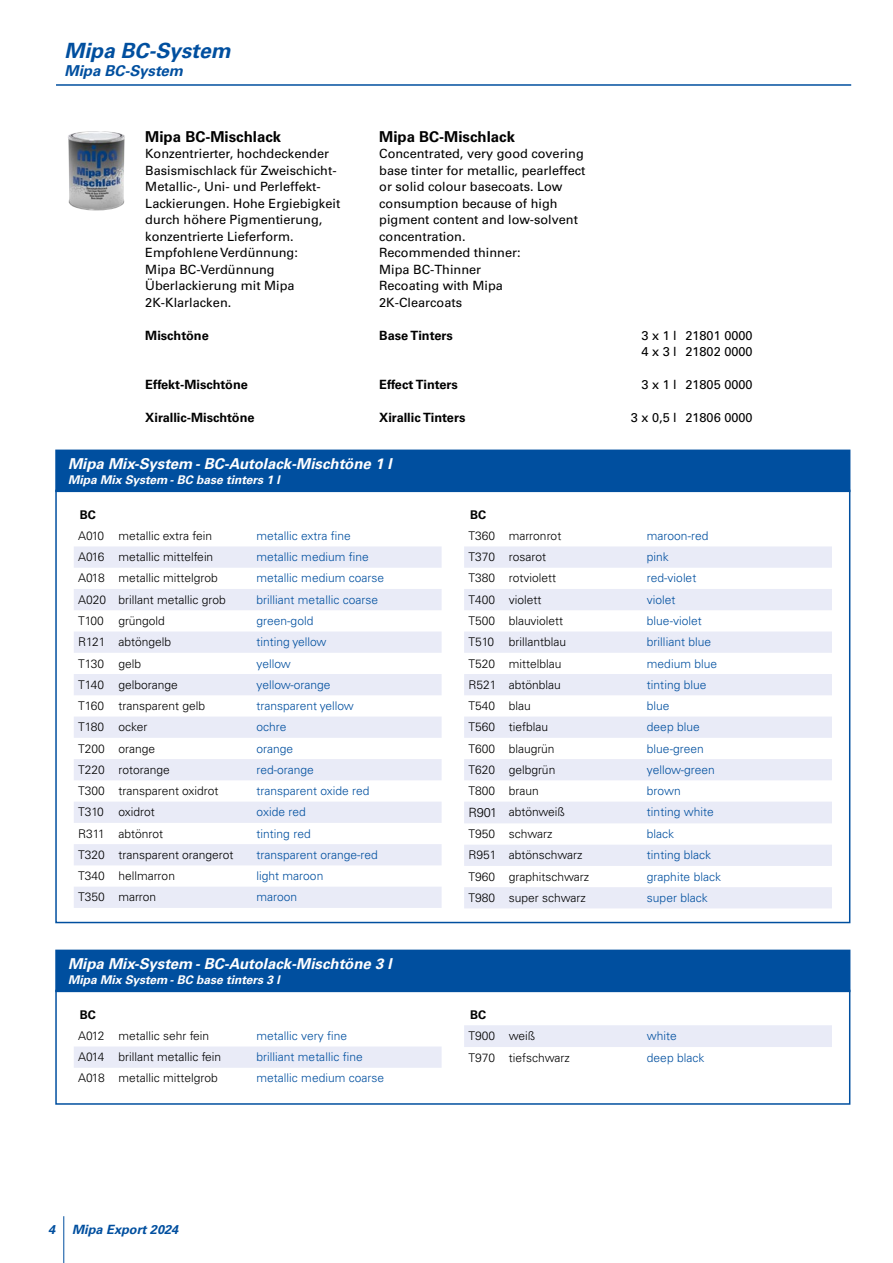
<style>
.page{position:relative;width:893px;height:1263px;background:#fff}
.page>*{position:absolute;margin:0;border:0;box-sizing:border-box;transform-origin:0 0}
.t1{font:italic 700 21px "Univers LT Pro 65";color:#004f9f}
.t2{font:italic 700 15px "Univers LT Pro 65";color:#fff}
.t3{font:700 15px "Univers LT Pro 65";color:#000}
.t4{font:italic 700 15px "Univers LT Pro 65";color:#004f9f}
.t5{font:12.75px/16.5px "Univers LT Pro 55 Roman";color:#000}
.t6{font:700 12.75px "Univers LT Pro 65";color:#000}
.t7{font:italic 700 12.75px "Univers LT Pro 65";color:#004f9f}
.t8{font:300 12px "Univers LT Pro 45";color:#000}
.t9{font:300 12px "Univers LT Pro 45";color:#004f9f}
.t10{font:italic 700 12px "Univers LT Pro 65";color:#fff}
.t11{font:700 12px "Univers LT Pro 65";color:#000}
.s1{font-size:12.75px}
</style>
<div class="page">
<hr style="left:63px;top:1216px;width:1px;height:47px;background:#004f9f">
<hr style="left:56px;top:84px;width:795px;height:2px;background:#004f9f">
<img style="left:68px;top:131px;width:57px;height:80px">
<div style="left:55px;top:450px;width:795px;height:42px;background:#004f9f"></div>
<svg style="left:55px;top:489px;width:796px;height:435px"></svg>
<div style="left:55px;top:950px;width:795px;height:42px;background:#004f9f"></div>
<svg style="left:55px;top:989px;width:796px;height:116px"></svg>
<h1 class="t1" style="left:65px;top:38px;width:168px">Mipa BC-System</h1>
<p class="t4" style="left:65px;top:62px;width:120px">Mipa BC-System</p>
<p class="t3" style="left:145px;top:128px;width:137px">Mipa BC-Mischlack</p>
<p class="t5" style="left:145px;top:146px;width:197px">Konzentrierter, hochdeckender<br>Basismischlack für Zweischicht-<br>Metallic-, Uni- und Perleffekt-<br>Lackierungen. Hohe Ergiebigkeit durch höhere Pigmentierung, konzentrierte Lieferform.<br>Empfohlene Verdünnung:<br>Mipa BC-Verdünnung<br>Überlackierung mit Mipa<br>2K-Klarlacken.</p>
<p class="t6" style="left:145px;top:328px;width:65px">Mischtöne</p>
<p class="t6" style="left:145px;top:377px;width:104px">Effekt-Mischtöne</p>
<p class="t6" style="left:145px;top:410px;width:111px">Xirallic-Mischtöne</p>
<p class="t3" style="left:379px;top:128px;width:137px">Mipa BC-Mischlack</p>
<p class="t5" style="left:379px;top:146px;width:208px">Concentrated, very good covering base tinter for metallic, pearleffect or solid colour basecoats. Low consumption because of high pigment content and low-solvent concentration.<br>Recommended thinner:<br>Mipa BC-Thinner<br>Recoating with Mipa<br>2K-Clearcoats</p>
<p class="t6" style="left:379px;top:328px;width:75px">Base Tinters</p>
<p class="t6" style="left:379px;top:377px;width:80px">Effect Tinters</p>
<p class="t6" style="left:379px;top:410px;width:88px">Xirallic Tinters</p>
<p class="t5" style="left:641px;top:327px;width:37px">3 x 1 l<br>4 x 3 l</p>
<p class="t5" style="left:641px;top:377px;width:37px">3 x 1 l</p>
<p class="t5" style="left:631px;top:410px;width:48px">3 x 0,5 l</p>
<p class="t5" style="left:685px;top:327px;width:69px">21801 0000<br>21802 0000</p>
<p class="t5" style="left:685px;top:377px;width:69px">21805 0000</p>
<p class="t5" style="left:685px;top:410px;width:69px">21806 0000</p>
<p class="t2" style="left:68px;top:455px;width:325px">Mipa Mix-System - BC-Autolack-Mischtöne 1 l</p>
<p class="t10" style="left:68px;top:472px;width:213px">Mipa Mix System - BC base tinters 1 l</p>
<p class="t11" style="left:80px;top:508px;width:18px">BC</p>
<p class="t8" style="left:78px;top:528px;width:136px">A010 metallic extra fein</p>
<p class="t9" style="left:257px;top:528px;width:96px">metallic extra fine</p>
<p class="t8" style="left:78px;top:550px;width:137px">A016 metallic mittelfein</p>
<p class="t9" style="left:257px;top:550px;width:114px">metallic medium fine</p>
<p class="t8" style="left:78px;top:571px;width:141px">A018 metallic mittelgrob</p>
<p class="t9" style="left:257px;top:571px;width:129px">metallic medium coarse</p>
<p class="t8" style="left:78px;top:592px;width:149px">A020 brillant metallic grob</p>
<p class="t9" style="left:257px;top:592px;width:123px">brilliant metallic coarse</p>
<p class="t8" style="left:78px;top:613px;width:88px">T100 grüngold</p>
<p class="t9" style="left:257px;top:613px;width:58px">green-gold</p>
<p class="t8" style="left:78px;top:635px;width:95px">R121 abtöngelb</p>
<p class="t9" style="left:257px;top:635px;width:71px">tinting yellow</p>
<p class="t8" style="left:78px;top:656px;width:65px">T130 gelb</p>
<p class="t9" style="left:257px;top:656px;width:36px">yellow</p>
<p class="t8" style="left:78px;top:677px;width:101px">T140 gelborange</p>
<p class="t9" style="left:257px;top:677px;width:75px">yellow-orange</p>
<p class="t8" style="left:78px;top:698px;width:129px">T160 transparent gelb</p>
<p class="t9" style="left:257px;top:698px;width:99px">transparent yellow</p>
<p class="t8" style="left:78px;top:720px;width:71px">T180 ocker</p>
<p class="t9" style="left:257px;top:720px;width:32px">ochre</p>
<p class="t8" style="left:78px;top:741px;width:79px">T200 orange</p>
<p class="t9" style="left:257px;top:741px;width:38px">orange</p>
<p class="t8" style="left:78px;top:762px;width:93px">T220 rotorange</p>
<p class="t9" style="left:257px;top:762px;width:59px">red-orange</p>
<p class="t8" style="left:78px;top:783px;width:142px">T300 transparent oxidrot</p>
<p class="t9" style="left:257px;top:783px;width:114px">transparent oxide red</p>
<p class="t8" style="left:78px;top:805px;width:78px">T310 oxidrot</p>
<p class="t9" style="left:257px;top:805px;width:51px">oxide red</p>
<p class="t8" style="left:78px;top:826px;width:87px">R311 abtönrot</p>
<p class="t9" style="left:257px;top:826px;width:56px">tinting red</p>
<p class="t8" style="left:78px;top:847px;width:157px">T320 transparent orangerot</p>
<p class="t9" style="left:257px;top:847px;width:123px">transparent orange-red</p>
<p class="t8" style="left:78px;top:869px;width:98px">T340 hellmarron</p>
<p class="t9" style="left:257px;top:869px;width:68px">light maroon</p>
<p class="t8" style="left:78px;top:890px;width:80px">T350 marron</p>
<p class="t9" style="left:257px;top:890px;width:42px">maroon</p>
<p class="t2" style="left:68px;top:955px;width:325px">Mipa Mix-System - BC-Autolack-Mischtöne 3 l</p>
<p class="t10" style="left:68px;top:972px;width:213px">Mipa Mix System - BC base tinters 3 l</p>
<p class="t11" style="left:80px;top:1008px;width:18px">BC</p>
<p class="t8" style="left:78px;top:1028px;width:133px">A012 metallic sehr fein</p>
<p class="t9" style="left:257px;top:1028px;width:92px">metallic very fine</p>
<p class="t8" style="left:78px;top:1050px;width:145px">A014 brillant metallic fein</p>
<p class="t9" style="left:257px;top:1050px;width:108px">brilliant metallic fine</p>
<p class="t8" style="left:78px;top:1071px;width:141px">A018 metallic mittelgrob</p>
<p class="t9" style="left:257px;top:1071px;width:129px">metallic medium coarse</p>
<p class="t7" style="left:48px;top:1222px;width:9px">4</p>
<p class="t7" style="left:72px;top:1222px;width:108px">Mipa Export 2024</p>
<p class="t11" style="left:470px;top:508px;width:18px">BC</p>
<p class="t8" style="left:468px;top:528px;width:94px">T360 marronrot</p>
<p class="t9" style="left:647px;top:528px;width:63px">maroon-red</p>
<p class="t8" style="left:468px;top:550px;width:79px">T370 rosarot</p>
<p class="t9" style="left:647px;top:550px;width:24px">pink</p>
<p class="t8" style="left:468px;top:571px;width:89px">T380 rotviolett</p>
<p class="t9" style="left:647px;top:571px;width:51px">red-violet</p>
<p class="t8" style="left:468px;top:592px;width:75px">T400 violett</p>
<p class="t9" style="left:647px;top:592px;width:30px">violet</p>
<p class="t8" style="left:468px;top:613px;width:96px">T500 blauviolett</p>
<p class="t9" style="left:647px;top:613px;width:56px">blue-violet</p>
<p class="t8" style="left:468px;top:635px;width:99px">T510 brillantblau</p>
<p class="t9" style="left:647px;top:635px;width:66px">brilliant blue</p>
<p class="t8" style="left:468px;top:656px;width:95px">T520 mittelblau</p>
<p class="t9" style="left:647px;top:656px;width:72px">medium blue</p>
<p class="t8" style="left:468px;top:677px;width:94px">R521 abtönblau</p>
<p class="t9" style="left:647px;top:677px;width:61px">tinting blue</p>
<p class="t8" style="left:468px;top:698px;width:64px">T540 blau</p>
<p class="t9" style="left:647px;top:698px;width:24px">blue</p>
<p class="t8" style="left:468px;top:720px;width:81px">T560 tiefblau</p>
<p class="t9" style="left:647px;top:720px;width:54px">deep blue</p>
<p class="t8" style="left:468px;top:741px;width:88px">T600 blaugrün</p>
<p class="t9" style="left:647px;top:741px;width:58px">blue-green</p>
<p class="t8" style="left:468px;top:762px;width:88px">T620 gelbgrün</p>
<p class="t9" style="left:647px;top:762px;width:69px">yellow-green</p>
<p class="t8" style="left:468px;top:783px;width:72px">T800 braun</p>
<p class="t9" style="left:647px;top:783px;width:35px">brown</p>
<p class="t8" style="left:468px;top:805px;width:98px"><span class="s1">R901</span> abtönweiß</p>
<p class="t9" style="left:647px;top:805px;width:68px">tinting white</p>
<p class="t8" style="left:468px;top:826px;width:86px">T950 schwarz</p>
<p class="t9" style="left:647px;top:826px;width:29px">black</p>
<p class="t8" style="left:468px;top:848px;width:116px">R951 abtönschwarz</p>
<p class="t9" style="left:647px;top:848px;width:66px">tinting black</p>
<p class="t8" style="left:468px;top:869px;width:122px">T960 graphitschwarz</p>
<p class="t9" style="left:647px;top:869px;width:76px">graphite black</p>
<p class="t8" style="left:468px;top:890px;width:119px">T980 super schwarz</p>
<p class="t9" style="left:647px;top:890px;width:62px">super black</p>
<p class="t11" style="left:470px;top:1008px;width:18px">BC</p>
<p class="t8" style="left:468px;top:1028px;width:68px">T900 weiß</p>
<p class="t9" style="left:647px;top:1028px;width:31px">white</p>
<p class="t8" style="left:468px;top:1050px;width:103px">T970 tiefschwarz</p>
<p class="t9" style="left:647px;top:1050px;width:59px">deep black</p>
</div>
